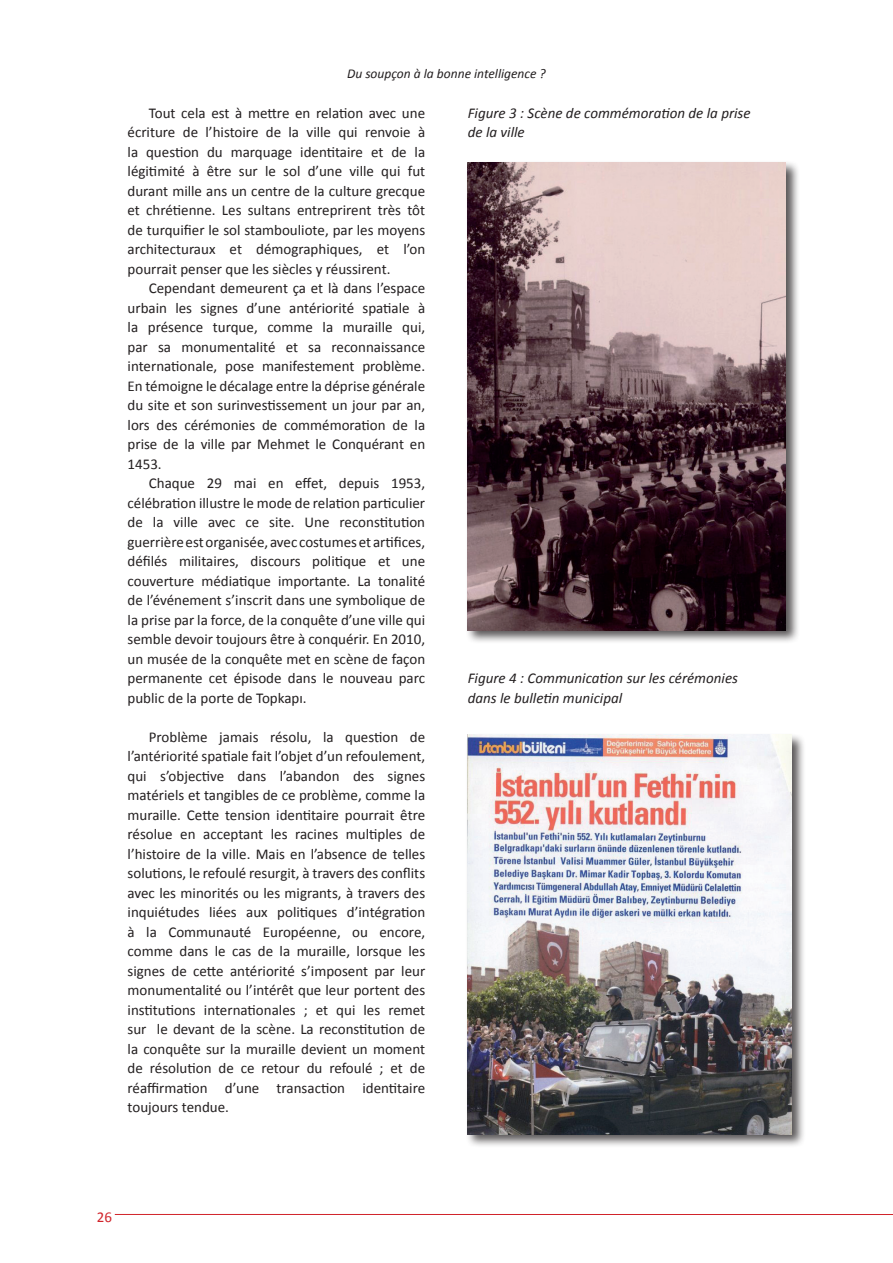
<style>
.page{position:relative;width:893px;height:1263px;background:#fff}
.page>*{position:absolute;margin:0;border:0;box-sizing:border-box;transform-origin:0 0}
.t1{font:15px/19.5px "Calibri";color:#231f20;text-align:justify}
.t2{font:italic 15px/19.5px "Calibri";color:#231f20}
.t3{font:15px "Calibri";color:#d1232a}
.t4{font:italic 13.5px "Calibri";color:#231f20}
</style>
<div class="page">
<hr style="left:115px;top:1214px;width:778px;height:1px;background:#d1232a">
<div style="left:465px;top:160px;width:335px;height:485px;background:#231f20;opacity:.75"></div>
<img style="left:468px;top:162px;width:318px;height:468px">
<div style="left:465px;top:733px;width:341px;height:415px;background:#231f20;opacity:.75"></div>
<img style="left:468px;top:735px;width:324px;height:399px">
<p class="t4" style="left:347px;top:64px;width:200px">Du soupçon à la bonne intelligence ?</p>
<p class="t1" style="left:128px;top:103px;width:299px;text-indent:21px">Tout cela est à mettre en relation avec une écriture de l’histoire de la ville qui renvoie à la question du marquage identitaire et de la légitimité à être sur le sol d’une ville qui fut durant mille ans un centre de la culture grecque et chrétienne. Les sultans entreprirent très tôt de turquifier le sol stambouliote, par les moyens architecturaux et démographiques, et l’on pourrait penser que les siècles y réussirent.</p>
<p class="t1" style="left:128px;top:278px;width:299px;text-indent:21px">Cependant demeurent ça et là dans l’espace urbain les signes d’une antériorité spatiale à la présence turque, comme la muraille qui, par sa monumentalité et sa reconnaissance internationale, pose manifestement problème.<br>En témoigne le décalage entre la déprise générale du site et son surinvestissement un jour par an, lors des cérémonies de commémoration de la prise de la ville par Mehmet le Conquérant en 1453.</p>
<p class="t1" style="left:128px;top:473px;width:299px;text-indent:21px">Chaque 29 mai en effet, depuis 1953, célébration illustre le mode de relation particulier de la ville avec ce site. Une reconstitution guerrière est organisée, avec costumes et artifices, défilés militaires, discours politique et une couverture médiatique importante. La tonalité de l’événement s’inscrit dans une symbolique de la prise par la force, de la conquête d’une ville qui semble devoir toujours être à conquérir. En 2010, un musée de la conquête met en scène de façon permanente cet épisode dans le nouveau parc public de la porte de Topkapı.</p>
<p class="t1" style="left:128px;top:727px;width:299px;text-indent:21px">Problème jamais résolu, la question de l’antériorité spatiale fait l’objet d’un refoulement, qui s’objective dans l’abandon des signes matériels et tangibles de ce problème, comme la muraille. Cette tension identitaire pourrait être résolue en acceptant les racines multiples de l’histoire de la ville. Mais en l’absence de telles solutions, le refoulé resurgit, à travers des conflits avec les minorités ou les migrants, à travers des inquiétudes liées aux politiques d’intégration à la Communauté Européenne, ou encore, comme dans le cas de la muraille, lorsque les signes de cette antériorité s’imposent par leur monumentalité ou l’intérêt que leur portent des institutions internationales ; et qui les remet sur le devant de la scène. La reconstitution de la conquête sur la muraille devient un moment de résolution de ce retour du refoulé ; et de réaffirmation d’une transaction identitaire toujours tendue.</p>
<p class="t2" style="left:468px;top:102px;width:284px">Figure 3 : Scène de commémoration de la prise de la ville</p>
<p class="t2" style="left:468px;top:668px;width:272px">Figure 4 : Communication sur les cérémonies dans le bulletin municipal</p>
<p class="t3" style="left:97px;top:1207px;width:17px">26</p>
</div>
